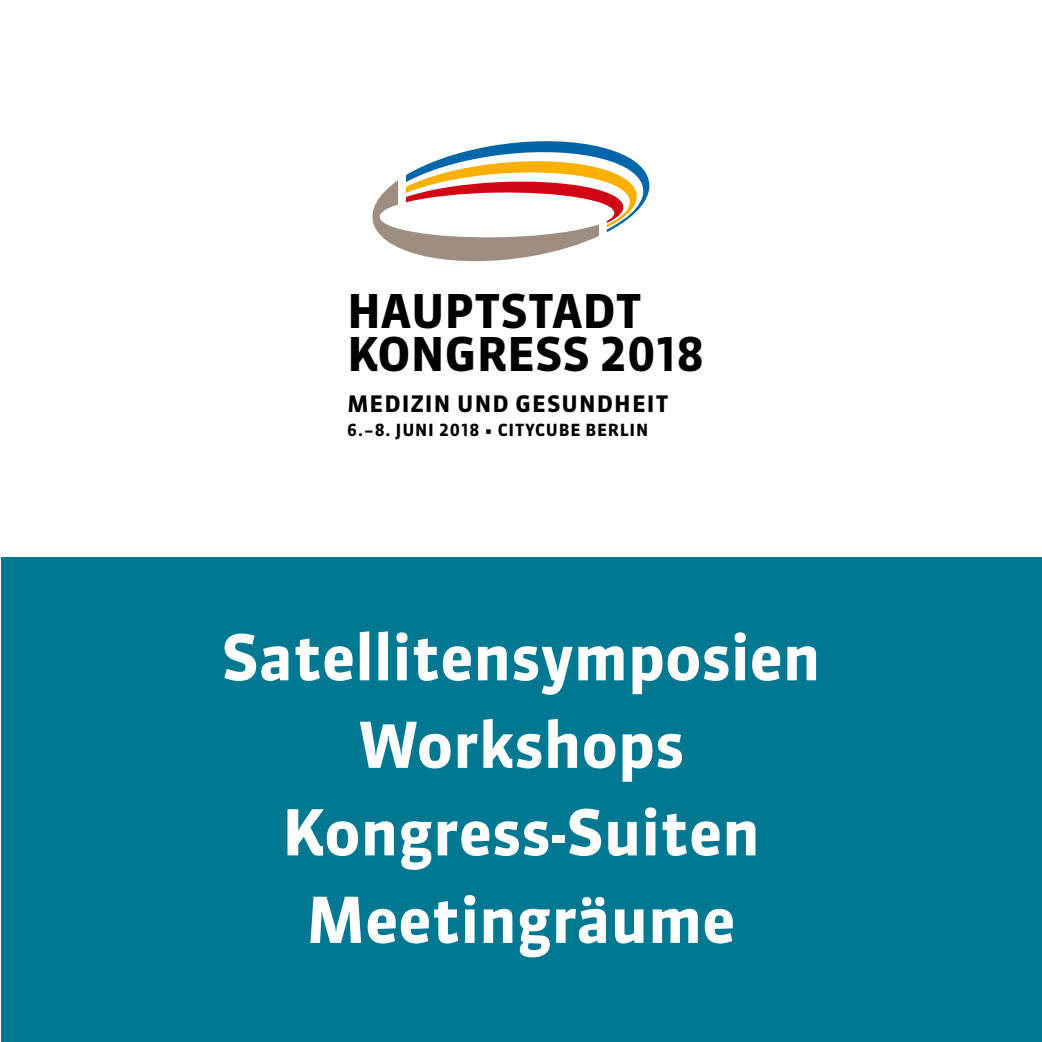
<style>
.page{position:relative;width:1042px;height:1042px;background:#fff}
.page>*{position:absolute;margin:0;border:0;box-sizing:border-box;transform-origin:0 0}
.t1{font:700 63px/87.5px "Sanuk LF";color:#fff;text-align:center}
.t2{font:700 46.38px/43.2px "Sanuk LF";color:#000}
.t3{font:700 22.57px "Sanuk LF";letter-spacing:.05em;color:#000}
.t4{font:700 16.62px "Sanuk LF";letter-spacing:.05em;color:#000}
</style>
<div class="page">
<div style="left:2px;top:558px;width:1040px;height:484px;background:#007892"></div>
<svg style="left:372px;top:141px;width:278px;height:121px"></svg>
<p class="t2" style="left:347px;top:290px;width:358px">HAUPTSTADT<br>KONGRESS 2018</p>
<p class="t3" style="left:347px;top:390px;width:323px">MEDIZIN UND GESUNDHEIT</p>
<p class="t4" style="left:347px;top:420px;width:302px">6.–8. JUNI 2018 • CITYCUBE BERLIN</p>
<p class="t1" style="left:221px;top:614px;width:600px">Satellitensymposien<br>Workshops<br>Kongress-Suiten<br>Meetingräume</p>
</div>
